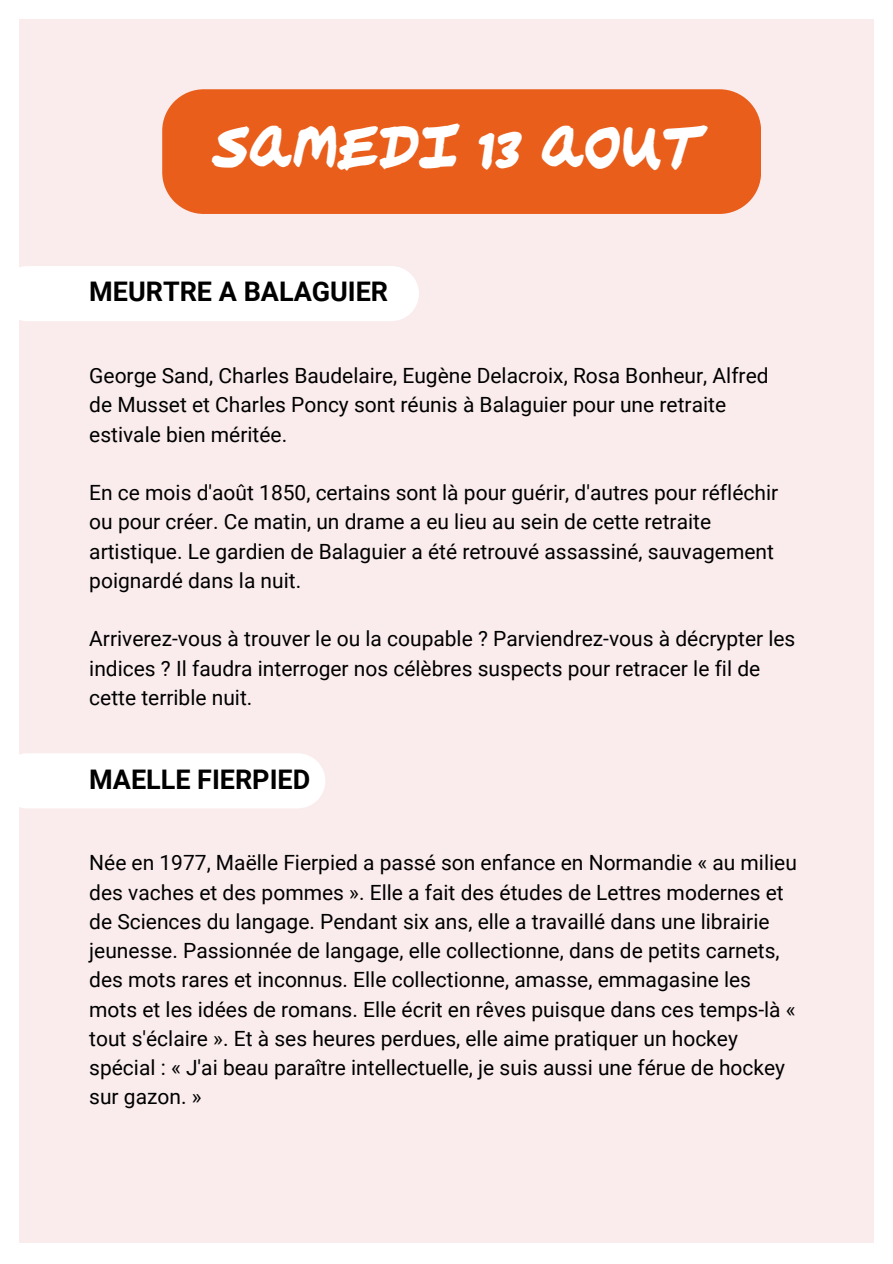
<style>
.page{position:relative;width:893px;height:1264px;background:#fff}
.page>*{position:absolute;margin:0;border:0;box-sizing:border-box;transform-origin:0 0}
.t1{font:31.5px "Big Fat Marker";color:#fff}
.t2{font:700 27px "Roboto";color:#000}
.t3{font:21px/29.2px "Roboto";color:#000}
</style>
<div class="page">
<div style="left:19px;top:19px;width:854px;height:1223px;background:#faeced"></div>
<div style="left:162px;top:89px;width:598px;height:125px;background:#e95e1b"></div>
<div style="left:0;top:266px;width:418px;height:55px;background:#fff;border-radius:28px"></div>
<div style="left:0;top:753px;width:325px;height:55px;background:#fff;border-radius:28px"></div>
<p class="t1" style="left:213px;top:136px;width:488px">SAMEDI 13 AOUT</p>
<p class="t2" style="left:89px;top:276px;width:300px">MEURTRE A BALAGUIER</p>
<p class="t3" style="left:89px;top:361px;width:680px">George Sand, Charles Baudelaire, Eugène Delacroix, Rosa Bonheur, Alfred de Musset et Charles Poncy sont réunis à Balaguier pour une retraite estivale bien méritée.</p>
<p class="t3" style="left:89px;top:478px;width:690px">En ce mois d'août 1850, certains sont là pour guérir, d'autres pour réfléchir ou pour créer. Ce matin, un drame a eu lieu au sein de cette retraite artistique. Le gardien de Balaguier a été retrouvé assassiné, sauvagement poignardé dans la nuit.</p>
<p class="t3" style="left:89px;top:624px;width:707px">Arriverez-vous à trouver le ou la coupable ? Parviendrez-vous à décrypter les indices ? Il faudra interroger nos célèbres suspects pour retracer le fil de cette terrible nuit.</p>
<p class="t2" style="left:89px;top:764px;width:222px">MAELLE FIERPIED</p>
<p class="t3" style="left:89px;top:848px;width:709px">Née en 1977, Maëlle Fierpied a passé son enfance en Normandie « au milieu des vaches et des pommes ». Elle a fait des études de Lettres modernes et de Sciences du langage. Pendant six ans, elle a travaillé dans une librairie jeunesse. Passionnée de langage, elle collectionne, dans de petits carnets, des mots rares et inconnus. Elle collectionne, amasse, emmagasine les mots et les idées de romans. Elle écrit en rêves puisque dans ces temps-là « tout s'éclaire ». Et à ses heures perdues, elle aime pratiquer un hockey spécial : « J'ai beau paraître intellectuelle, je suis aussi une férue de hockey sur gazon. »</p>
</div>
